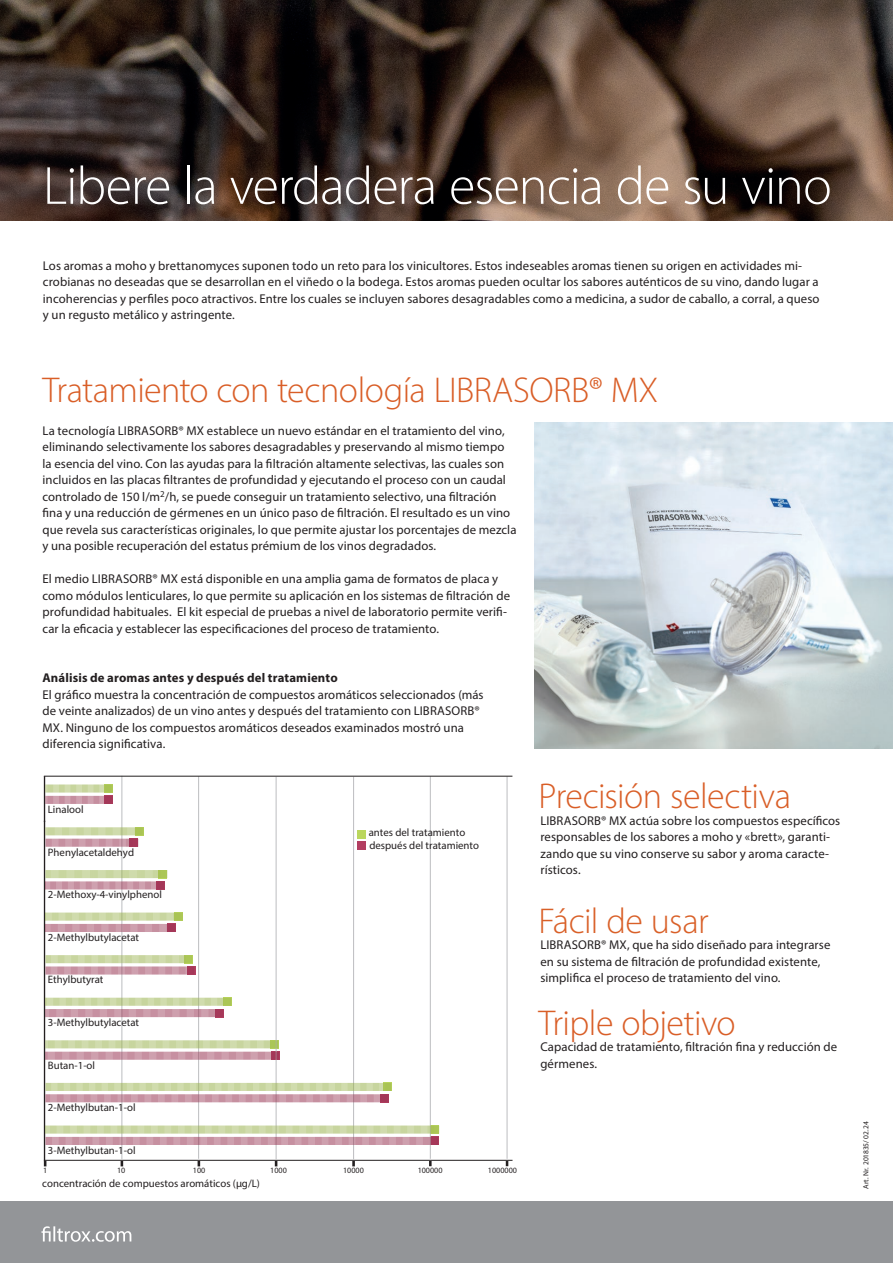
<style>
.page{position:relative;width:893px;height:1263px;background:#fff}
.page>*{position:absolute;margin:0;border:0;box-sizing:border-box;transform-origin:0 0}
.t1{font:300 54px "Myriad Pro";letter-spacing:-.02em;color:#fff}
.t2{font:300 36px "Myriad Pro";letter-spacing:-.015em;color:#d95e27}
.t3{font:300 36px "Myriad Pro";letter-spacing:-.02em;color:#d96028}
.t4{font:12.75px/16.5px "Myriad Pro";letter-spacing:.005em;color:#231f20}
.t5{font:700 12.75px "Myriad Pro";letter-spacing:.01em;color:#231f20}
.t6{font:10.8px/13px "Myriad Pro";color:#231f20}
.t7{font:8.1px "Myriad Pro";color:#231f20}
.t8{font:7.5px "Myriad Pro";color:#231f20}
</style>
<div class="page">
<img style="left:0;top:0;width:893px;height:220px">
<div style="left:0;top:1201px;width:893px;height:62px;background:#939598"></div>
<div style="left:223px;top:997px;width:8px;height:9px;background:#bbd75e"></div>
<hr style="left:198px;top:776px;width:1px;height:383px;background:#bcbdc0">
<div style="left:187px;top:966px;width:9px;height:9px;background:#ab3a5c"></div>
<div style="left:156px;top:881px;width:9px;height:9px;background:#ab3a5c"></div>
<hr style="left:507px;top:776px;width:1px;height:383px;background:#bcbdc0">
<hr style="left:430px;top:776px;width:1px;height:383px;background:#bcbdc0">
<hr style="left:353px;top:777px;width:1px;height:382px;background:#bcbdc0">
<hr style="left:276px;top:777px;width:1px;height:382px;background:#bcbdc0">
<hr style="left:121px;top:776px;width:1px;height:383px;background:#bcbdc0">
<hr style="left:44px;top:1160px;width:468px;height:1px;background:#231f20">
<hr style="left:44px;top:821px;width:1px;height:340px;background:#231f20">
<svg style="left:352px;top:1161px;width:3px;height:5px"></svg>
<svg style="left:429px;top:1161px;width:3px;height:5px"></svg>
<hr style="left:44px;top:776px;width:1px;height:46px;background:#231f20">
<hr style="left:44px;top:776px;width:468px;height:1px;background:#231f20">
<svg style="left:45px;top:784px;width:68px;height:20px"></svg>
<svg style="left:45px;top:827px;width:99px;height:20px;background:#d2c2b1"></svg>
<svg style="left:45px;top:870px;width:123px;height:19px"></svg>
<svg style="left:45px;top:912px;width:138px;height:20px"></svg>
<svg style="left:45px;top:955px;width:149px;height:19px;background:#d2c2b1"></svg>
<svg style="left:45px;top:998px;width:187px;height:19px"></svg>
<svg style="left:45px;top:1040px;width:235px;height:20px;background:#d3c2b4"></svg>
<svg style="left:45px;top:1083px;width:347px;height:19px"></svg>
<svg style="left:45px;top:1125px;width:395px;height:20px;background:#d3c3b5"></svg>
<div style="left:357px;top:841px;width:9px;height:9px;background:#b33e61"></div>
<div style="left:357px;top:830px;width:9px;height:8px;background:#bbd75e"></div>
<svg style="left:41px;top:1226px;width:90px;height:16px"></svg>
<img style="left:534px;top:423px;width:359px;height:325px">
<h1 class="t1" style="left:43px;top:153px;width:790px">Libere la verdadera esencia de su vino</h1>
<p class="t4" style="left:43px;top:257px;width:778px">Los aromas a moho y brettanomyces suponen todo un reto para los vinicultores. Estos indeseables aromas tienen su origen en actividades mi&shy;crobianas no deseadas que se desarrollan en el viñedo o la bodega. Estos aromas pueden ocultar los sabores auténticos de su vino, dando lugar a incoherencias y perfiles poco atractivos. Entre los cuales se incluyen sabores desagradables como a medicina, a sudor de caballo, a corral, a queso y un regusto metálico y astringente.</p>
<h2 class="t2" style="left:43px;top:368px;width:617px">Tratamiento con tecnología LIBRASORB® MX</h2>
<p class="t4" style="left:43px;top:422px;width:475px">La tecnología LIBRASORB® MX establece un nuevo estándar en el tratamiento del vino, eliminando selectivamente los sabores desagradables y preservando al mismo tiempo la esencia del vino. Con las ayudas para la filtración altamente selectivas, las cuales son incluidos en las placas filtrantes de profundidad y ejecutando el proceso con un caudal controlado de 150 l/m<sup>2</sup>/h, se puede conseguir un tratamiento selectivo, una filtración fina y una reducción de gérmenes en un único paso de filtración. El resultado es un vino que revela sus características originales, lo que permite ajustar los porcentajes de mezcla y una posible recuperación del estatus prémium de los vinos degradados.</p>
<p class="t4" style="left:43px;top:571px;width:469px">El medio LIBRASORB® MX está disponible en una amplia gama de formatos de placa y como módulos lenticulares, lo que permite su aplicación en los sistemas de filtración de profundidad habituales. El kit especial de pruebas a nivel de laboratorio permite verifi&shy;car la eficacia y establecer las especificaciones del proceso de tratamiento.</p>
<p class="t5" style="left:43px;top:670px;width:297px">Análisis de aromas antes y después del tratamiento</p>
<p class="t4" style="left:43px;top:686px;width:443px">El gráfico muestra la concentración de compuestos aromáticos seleccionados (más de veinte analizados) de un vino antes y después del tratamiento con LIBRASORB® MX. Ninguno de los compuestos aromáticos deseados examinados mostró una diferencia significativa.</p>
<p class="t6" style="left:48px;top:802px;width:37px">Linalool</p>
<p class="t6" style="left:48px;top:845px;width:88px">Phenylacetaldehyd</p>
<p class="t6" style="left:48px;top:888px;width:116px">2-Methoxy-4-vinylphenol</p>
<p class="t6" style="left:48px;top:930px;width:93px">2-Methylbutylacetat</p>
<p class="t6" style="left:48px;top:973px;width:57px">Ethylbutyrat</p>
<p class="t6" style="left:48px;top:1016px;width:93px">3-Methylbutylacetat</p>
<p class="t6" style="left:48px;top:1058px;width:49px">Butan-1-ol</p>
<p class="t6" style="left:48px;top:1101px;width:89px">2-Methylbutan-1-ol</p>
<p class="t6" style="left:48px;top:1143px;width:89px">3-Methylbutan-1-ol</p>
<p class="t6" style="left:369px;top:826px;width:112px">antes del tratamiento después del tratamiento</p>
<p class="t7" style="left:43px;top:1165px;width:6px">1</p>
<p class="t7" style="left:193px;top:1165px;width:14px">100</p>
<p class="t7" style="left:270px;top:1165px;width:18px">1000</p>
<p class="t7" style="left:343px;top:1165px;width:22px">10000</p>
<p class="t7" style="left:418px;top:1165px;width:26px">100000</p>
<p class="t7" style="left:488px;top:1165px;width:31px">1000000</p>
<p class="t7" style="left:117px;top:1165px;width:10px">10</p>
<p class="t6" style="left:42px;top:1176px;width:219px">concentración de compuestos aromáticos (µg/L)</p>
<h2 class="t2" style="left:539px;top:775px;width:254px">Precisión selectiva</h2>
<p class="t4" style="left:540px;top:812px;width:301px">LIBRASORB® MX actúa sobre los compuestos específicos responsables de los sabores a moho y «brett», garanti&shy;zando que su vino conserve su sabor y aroma caracte&shy;rísticos.</p>
<h2 class="t3" style="left:539px;top:899px;width:172px">Fácil de usar</h2>
<p class="t4" style="left:540px;top:937px;width:292px">LIBRASORB® MX, que ha sido diseñado para integrarse en su sistema de filtración de profundidad existente, simplifica el proceso de tratamiento del vino.</p>
<h2 class="t2" style="left:539px;top:1001px;width:199px">Triple objetivo</h2>
<p class="t4" style="left:540px;top:1039px;width:298px">Capacidad de tratamiento, filtración fina y reducción de gérmenes.</p>
<p class="t8" style="left:861px;top:1189px;width:69px;rotate:-90deg">Art. Nr. 201835/ 02.24</p>
</div>
